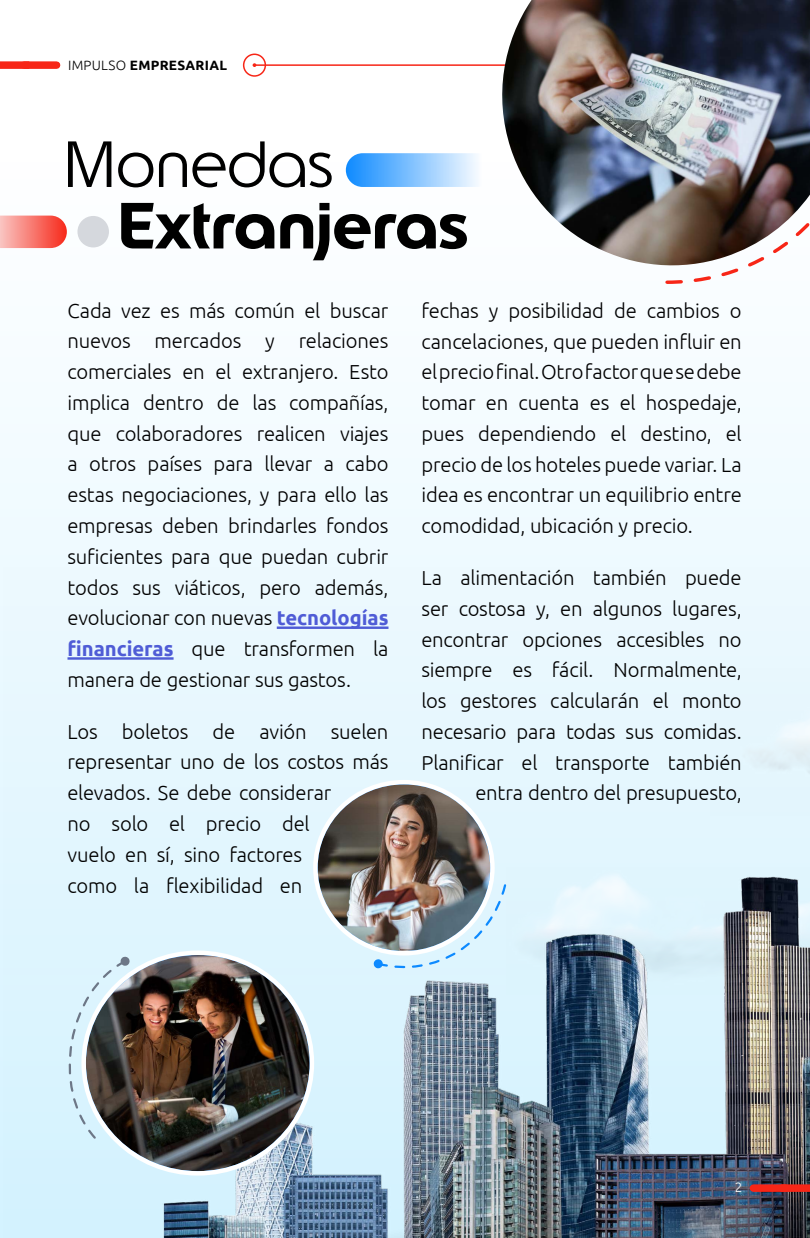
<style>
.page{position:relative;width:810px;height:1238px;background:#fff}
.page>*{position:absolute;margin:0;border:0;box-sizing:border-box;transform-origin:0 0}
.t1{font:700 64.5px "Edenred";color:#000}
.t2{font:300 64.5px "Edenred";color:#000}
.t3{font:300 20.25px/30.8px "Ubuntu";letter-spacing:-.01em;color:#000;text-align:justify}
.t4{font:700 13.5px "Ubuntu";letter-spacing:.02em;color:#000}
.t5{font:300 13.5px "Ubuntu";color:#fff}
.s1{font-weight:300}
.s2{font-weight:700;color:#4f5cd6}
</style>
<div class="page">
<hr style="left:254px;top:64px;width:556px;height:2px;background:#f72617">
<div style="left:243px;top:54px;width:23px;height:23px;border:2px solid #f72617;border-radius:50%"></div>
<div style="left:24px;top:61px;width:33px;height:8px;background:#f72617"></div>
<div style="left:0;top:61px;width:29px;height:8px;background:#f72617"></div>
<div style="left:0;top:162px;width:810px;height:1076px;background:#f4fcff"></div>
<img style="left:4px;top:626px;width:806px;height:349px">
<hr style="left:277px;top:626px;width:111px;height:3px;background:#4f5cd6">
<hr style="left:68px;top:657px;width:106px;height:2px;background:#4f5cd6">
<svg style="left:0;top:215px;width:67px;height:33px;background:#f8847c"></svg>
<div style="left:77px;top:216px;width:32px;height:31px;background:#d5d8dd;border-radius:50%"></div>
<svg style="left:346px;top:153px;width:151px;height:34px"></svg>
<img style="left:318px;top:784px;width:172px;height:167px">
<img style="left:86px;top:955px;width:224px;height:20px">
<img style="left:494px;top:0;width:316px;height:266px">
<img style="left:664px;top:93px;width:146px;height:191px">
<img style="left:373px;top:882px;width:135px;height:93px">
<svg style="left:50px;top:956px;width:80px;height:19px;background:#d6edf6"></svg>
<img style="left:0;top:975px;width:810px;height:263px">
<div style="left:753px;top:1184px;width:33px;height:7px;background:#f72617"></div>
<div style="left:781px;top:1184px;width:29px;height:7px;background:#f72617"></div>
<p class="t4" style="left:68px;top:57px;width:160px"><span class="s1">IMPULSO</span> EMPRESARIAL</p>
<h1 class="t2" style="left:63px;top:121px;width:272px">Monedas</h1>
<h1 class="t1" style="left:117px;top:182px;width:353px">Extranjeras</h1>
<p class="t3" style="left:68px;top:294px;width:323px">Cada vez es más común el buscar nuevos mercados y relaciones comerciales en el extranjero. Esto implica dentro de las compañías, que colaboradores realicen viajes a otros países para llevar a cabo estas negociaciones, y para ello las empresas deben brindarles fondos suficientes para que puedan cubrir todos sus viáticos, pero además, evolucionar con nuevas <span class="s2">tecnologías financieras</span> que transformen la manera de gestionar sus gastos.</p>
<p class="t3" style="left:68px;top:715px;width:323px;text-align:left">Los boletos de avión suelen representar uno de los costos más elevados. Se debe considerar<br>no solo el precio del<br>vuelo en sí, sino factores<br>como la flexibilidad en</p>
<p class="t3" style="left:421px;top:295px;width:322px">fechas y posibilidad de cambios o cancelaciones, que pueden influir en el precio final. Otro factor que se debe tomar en cuenta es el hospedaje, pues dependiendo el destino, el precio de los hoteles puede variar. La idea es encontrar un equilibrio entre comodidad, ubicación y precio.</p>
<p class="t3" style="left:421px;top:562px;width:322px;text-align:right">La alimentación también puede ser costosa y, en algunos lugares, encontrar opciones accesibles no siempre es fácil. Normalmente, los gestores calcularán el monto necesario para todas sus comidas.<br>Planificar el transporte también entra dentro del presupuesto,</p>
<p class="t5" style="left:735px;top:1179px;width:9px">2</p>
</div>
